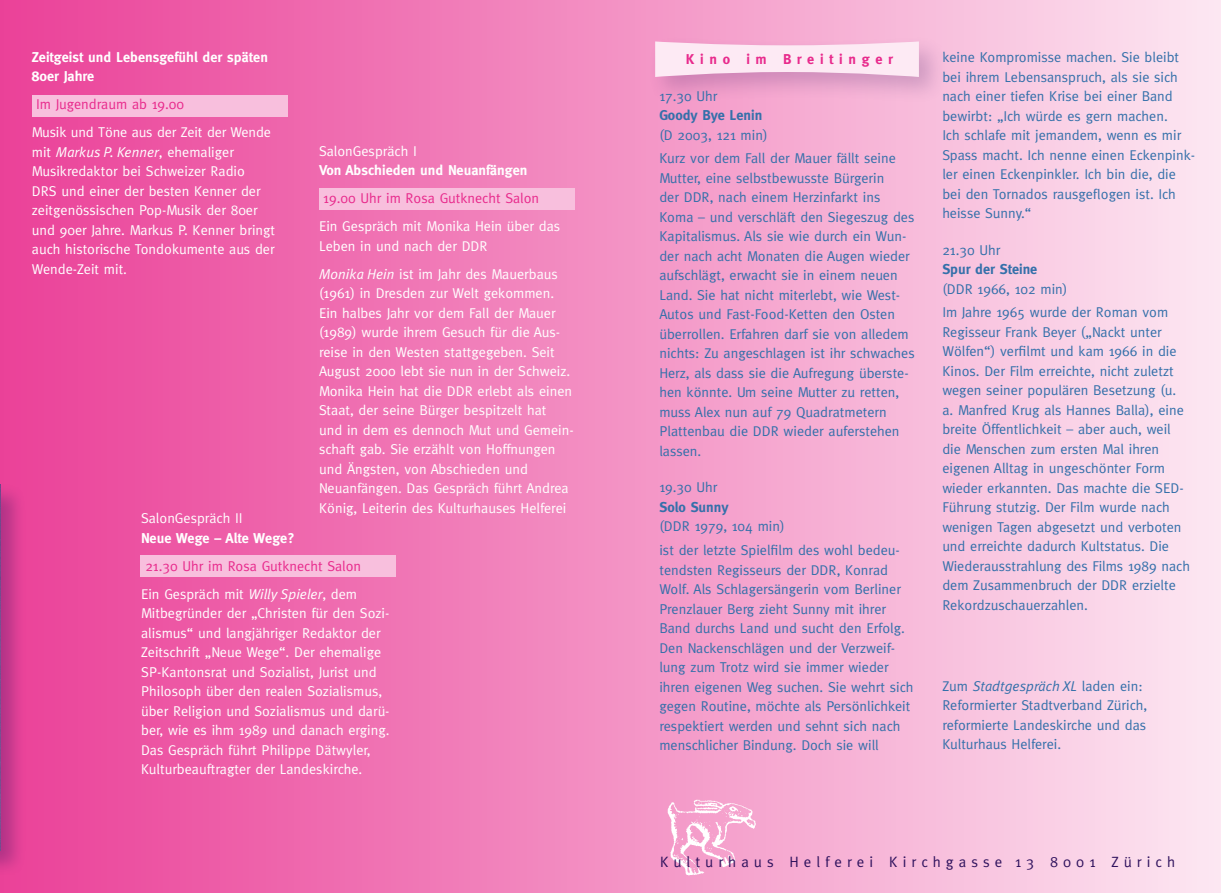
<style>
.page{position:relative;width:1221px;height:893px;background:#fff}
.page>*{position:absolute;margin:0;border:0;box-sizing:border-box;transform-origin:0 0}
.t1{font:15px "Meta";letter-spacing:.34em;color:#2f125d}
.t2{font:14.25px/19.5px "Meta";color:#3470aa}
.t3{font:14.25px/19.5px "Meta";color:#fff}
.t4{font:14.25px/28px "Meta";color:#e82a8c}
.t5{font:700 14.25px/19.5px "Meta";color:#fff}
.t6{font:700 14.25px "Meta";color:#3470aa}
.t7{font:italic 14.25px "Meta Plus Normal";color:#3470aa}
.t8{font:700 14.25px "Meta";letter-spacing:.4em;color:#e82a8c}
.s1{font-family:"Meta Plus Normal";font-style:italic}
.s2{color:#fff}
.s3{font-family:"Meta Plus Normal";font-style:italic;color:#fff}
.s4{font-family:"Meta";font-style:normal}
</style>
<div class="page">
<div style="left:0;top:0;width:1220px;height:893px;background:linear-gradient(to right,#ea3f97,#fce6f1)"></div>
<img style="left:663px;top:798px;width:95px;height:81px">
<div style="left:32px;top:95px;width:255px;height:22px;background:#f8bfdd"></div>
<div style="left:319px;top:188px;width:255px;height:21px;background:#f8bfdd"></div>
<div style="left:140px;top:556px;width:255px;height:21px;background:#f8bfdd"></div>
<div style="left:647px;top:34px;width:299px;height:69px;background:#2f125d;opacity:.2"></div>
<svg style="left:655px;top:41px;width:263px;height:36px;background:#f8dceb"></svg>
<div style="left:0;top:482px;width:26px;height:394px;background:#2f125d;opacity:.3"></div>
<img style="left:0;top:485px;width:1px;height:365px">
<p class="t5" style="left:32px;top:47px;width:237px">Zeitgeist und Lebensgefühl der späten<br>80er Jahre</p>
<p class="t4" style="left:36px;top:90px;width:150px">Im Jugendraum ab 19.00</p>
<p class="t3" style="left:32px;top:123px;width:245px">Musik und Töne aus der Zeit der Wende mit <span class="s1">Markus P. Kenner</span>, ehemaliger Musikredaktor bei Schweizer Radio<br>DRS und einer der besten Kenner der zeitgenössischen Pop-Musik der 80er und 90er Jahre. Markus P. Kenner bringt auch historische Tondokumente aus der Wende-Zeit mit.</p>
<p class="t3" style="left:319px;top:141px;width:99px">SalonGespräch I</p>
<p class="t5" style="left:319px;top:160px;width:210px">Von Abschieden und Neuanfängen</p>
<p class="t4" style="left:323px;top:184px;width:217px">19.00 Uhr im Rosa Gutknecht Salon</p>
<p class="t3" style="left:319px;top:216px;width:243px">Ein Gespräch mit Monika Hein über das<br>Leben in und nach der DDR</p>
<p class="t3" style="left:319px;top:264px;width:256px"><span class="s1">Monika Hein</span> ist im Jahr des Mauerbaus (1961) in Dresden zur Welt gekommen.<br>Ein halbes Jahr vor dem Fall der Mauer (1989) wurde ihrem Gesuch für die Aus&shy;reise in den Westen stattgegeben. Seit August 2000 lebt sie nun in der Schweiz.<br>Monika Hein hat die DDR erlebt als einen Staat, der seine Bürger bespitzelt hat<br>und in dem es dennoch Mut und Gemein&shy;schaft gab. Sie erzählt von Hoffnungen und Ängsten, von Abschieden und Neuanfängen. Das Gespräch führt Andrea König, Leiterin des Kulturhauses Helferei</p>
<p class="t3" style="left:141px;top:508px;width:103px">SalonGespräch II</p>
<p class="t5" style="left:141px;top:528px;width:155px">Neue Wege – Alte Wege?</p>
<p class="t4" style="left:141px;top:552px;width:222px">21.30 Uhr im Rosa Gutknecht Salon<br><span class="s2">Ein Gespräch mit</span> <span class="s3">Willy Spieler</span><span class="s2">, dem</span></p>
<p class="t3" style="left:141px;top:603px;width:250px">Mitbegründer der „Christen für den Sozi&shy;alismus“ und langjähriger Redaktor der Zeitschrift „Neue Wege“. Der ehemalige SP-Kantonsrat und Sozialist, Jurist und Philosoph über den realen Sozialismus, über Religion und Sozialismus und darü&shy;ber, wie es ihm 1989 und danach erging.<br>Das Gespräch führt Philippe Dätwyler, Kulturbeauftragter der Landeskirche.</p>
<p class="t8" style="left:685px;top:51px;width:209px">Kino im Breitinger</p>
<p class="t2" style="left:659px;top:86px;width:60px">17.30 Uhr</p>
<p class="t6" style="left:659px;top:107px;width:104px">Goody Bye Lenin</p>
<p class="t2" style="left:659px;top:123px;width:238px;line-height:23.7px">(D 2003, 121 min)<br>Kurz vor dem Fall der Mauer fällt seine</p>
<p class="t2" style="left:659px;top:168px;width:257px">Mutter, eine selbstbewusste Bürgerin<br>der DDR, nach einem Herzinfarkt ins Koma – und verschläft den Siegeszug des Kapitalismus. Als sie wie durch ein Wun&shy;der nach acht Monaten die Augen wieder aufschlägt, erwacht sie in einem neuen Land. Sie hat nicht miterlebt, wie West-Autos und Fast-Food-Ketten den Osten überrollen. Erfahren darf sie von alledem nichts: Zu angeschlagen ist ihr schwaches Herz, als dass sie die Aufregung überste&shy;hen könnte. Um seine Mutter zu retten, muss Alex nun auf 79 Quadratmetern Plattenbau die DDR wieder auferstehen lassen.</p>
<p class="t2" style="left:659px;top:477px;width:60px">19.30 Uhr</p>
<p class="t6" style="left:659px;top:499px;width:71px">Solo Sunny</p>
<p class="t2" style="left:659px;top:514px;width:242px;line-height:23.7px">(DDR 1979, 104 min)<br>ist der letzte Spielfilm des wohl bedeu-</p>
<p class="t2" style="left:659px;top:560px;width:255px">tendsten Regisseurs der DDR, Konrad Wolf. Als Schlagersängerin vom Berliner Prenzlauer Berg zieht Sunny mit ihrer Band durchs Land und sucht den Erfolg.<br>Den Nackenschlägen und der Verzweif&shy;lung zum Trotz wird sie immer wieder ihren eigenen Weg suchen. Sie wehrt sich gegen Routine, möchte als Persönlichkeit respektiert werden und sehnt sich nach menschlicher Bindung. Doch sie will</p>
<p class="t2" style="left:942px;top:47px;width:254px">keine Kompromisse machen. Sie bleibt bei ihrem Lebensanspruch, als sie sich nach einer tiefen Krise bei einer Band bewirbt: „Ich würde es gern machen.<br>Ich schlafe mit jemandem, wenn es mir Spass macht. Ich nenne einen Eckenpink&shy;ler einen Eckenpinkler. Ich bin die, die bei den Tornados rausgeflogen ist. Ich heisse Sunny.“</p>
<p class="t2" style="left:942px;top:240px;width:60px">21.30 Uhr</p>
<p class="t6" style="left:942px;top:261px;width:97px">Spur der Steine</p>
<p class="t2" style="left:942px;top:277px;width:227px;line-height:23.7px">(DDR 1966, 102 min)<br>Im Jahre 1965 wurde der Roman vom</p>
<p class="t2" style="left:942px;top:322px;width:249px">Regisseur Frank Beyer („Nackt unter Wölfen“) verfilmt und kam 1966 in die Kinos. Der Film erreichte, nicht zuletzt wegen seiner populären Besetzung (u. a. Manfred Krug als Hannes Balla), eine breite Öffentlichkeit – aber auch, weil die Menschen zum ersten Mal ihren eigenen Alltag in ungeschönter Form wieder erkannten. Das machte die SED-Führung stutzig. Der Film wurde nach wenigen Tagen abgesetzt und verboten und erreichte dadurch Kultstatus. Die Wiederausstrahlung des Films 1989 nach dem Zusammenbruch der DDR erzielte Rekordzuschauerzahlen.</p>
<p class="t7" style="left:942px;top:678px;width:202px"><span class="s4">Zum</span> Stadtgespräch XL <span class="s4">laden ein:</span></p>
<p class="t2" style="left:942px;top:696px;width:206px;text-align:justify">Reformierter Stadtverband Zürich, reformierte Landeskirche und das Kulturhaus Helferei.</p>
<p class="t1" style="left:660px;top:853px;width:516px">Kulturhaus Helferei Kirchgasse 13 8001 Zürich</p>
</div>
